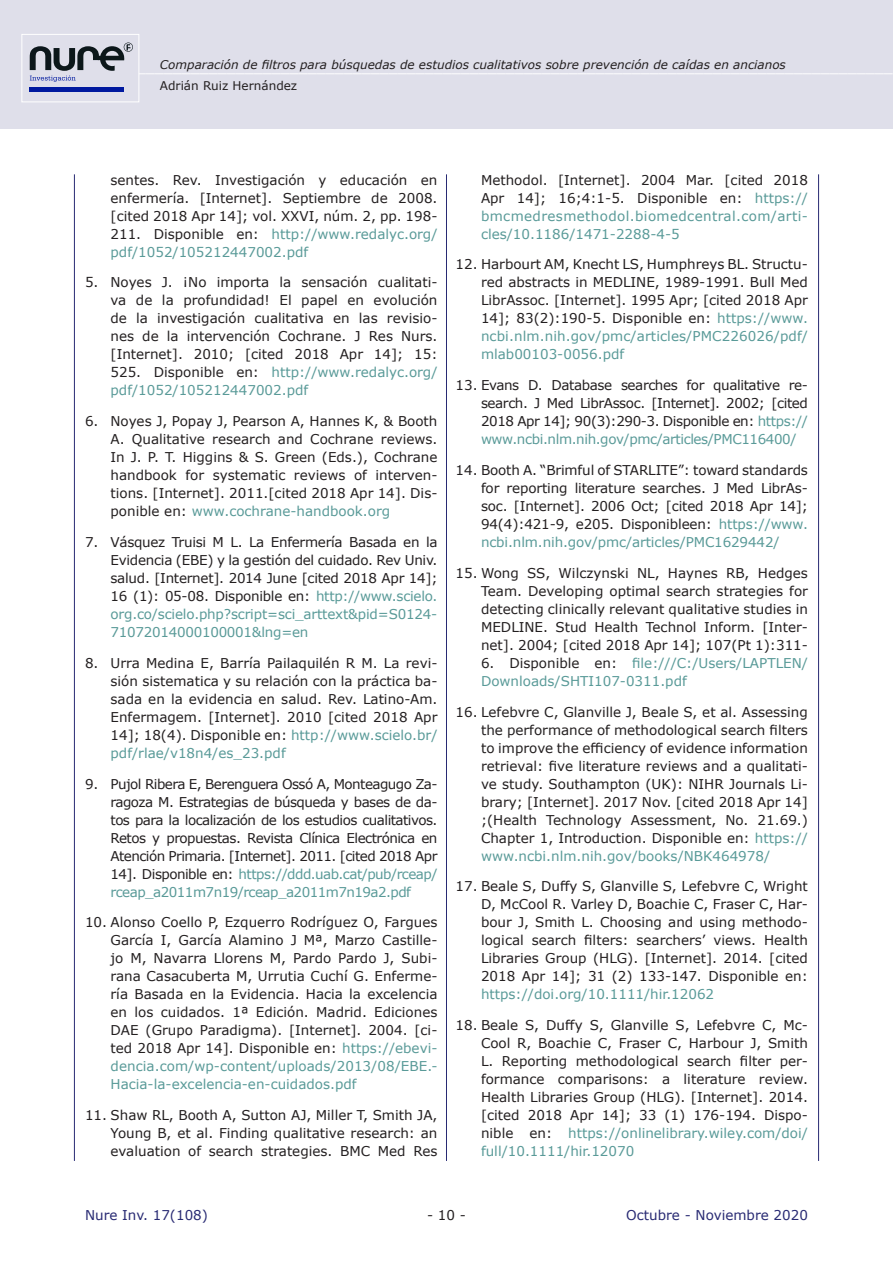
<style>
.page{position:relative;width:893px;height:1263px;background:#fff}
.page>*{position:absolute;margin:0;border:0;box-sizing:border-box;transform-origin:0 0}
.t1{font:18px "Myriad Pro";color:#fff}
.sangre_1_-_Copia{font:13.5px/18px "Verdana";color:#231f20;text-align:justify}
.sangre_1_-_Copia-2{font:13.5px/18px "Verdana";color:#599a98;text-align:justify}
.t2{font:13.5px "Verdana";color:#282a73}
.t3{font:italic 12px "Verdana";color:#231f20}
.t4{font:12px "Verdana";color:#231f20}
.s1{color:#599a98}
.s2{color:#231f20}
</style>
<div class="page">
<div style="left:0;top:0;width:893px;height:128px;background:#dfdfea"></div>
<hr style="left:446px;top:174px;width:1px;height:987px;background:#282a73">
<hr style="left:74px;top:174px;width:1px;height:987px;background:#282a73">
<hr style="left:818px;top:174px;width:1px;height:987px;background:#282a73">
<div style="left:21px;top:34px;width:118px;height:68px;background:#dfdfea;border:1px solid #fff"></div>
<svg style="left:30px;top:43px;width:103px;height:39px"></svg>
<hr style="left:29px;top:87px;width:95px;height:4px;background:#00199f">
<p class="t3" style="left:160px;top:57px;width:627px">Comparación de filtros para búsquedas de estudios cualitativos sobre prevención de caídas en ancianos</p>
<p class="t4" style="left:160px;top:77px;width:139px">Adrián Ruiz Hernández</p>
<h1 class="t1" style="left:56px;top:55px;width:838px">_____________________________________________________________________________________________</h1>
<p class="sangre_1_-_Copia" style="left:111px;top:171px;width:328px">sentes. Rev. Investigación y educación en enfermería. [Internet]. Septiembre de 2008. [cited 2018 Apr 14]; vol. XXVI, núm. 2, pp. 198- 211. Disponible en: <span class="s1">http://www.redalyc.org/ pdf/1052/105212447002.pdf</span></p>
<p class="sangre_1_-_Copia" style="left:111px;top:273px;width:328px;text-indent:-26px">5. Noyes J. ¡No importa la sensación cualitati&shy;va de la profundidad! El papel en evolución de la investigación cualitativa en las revisio&shy;nes de la intervención Cochrane. J Res Nurs. [Internet]. 2010; [cited 2018 Apr 14]; 15:<br>525. Disponible en: <span class="s1">http://www.redalyc.org/ pdf/1052/105212447002.pdf</span></p>
<p class="sangre_1_-_Copia" style="left:111px;top:412px;width:328px;text-indent:-26px">6. Noyes J, Popay J, Pearson A, Hannes K, &amp; Booth A. Qualitative research and Cochrane reviews.<br>In J. P. T. Higgins &amp; S. Green (Eds.), Cochrane handbook for systematic reviews of interven&shy;tions. [Internet]. 2011.[cited 2018 Apr 14]. Dis&shy;ponible en: <span class="s1">www.cochrane-handbook.org</span></p>
<p class="sangre_1_-_Copia" style="left:111px;top:533px;width:328px;text-indent:-26px">7. Vásquez Truisi M L. La Enfermería Basada en la Evidencia (EBE) y la gestión del cuidado. Rev Univ. salud. [Internet]. 2014 June [cited 2018 Apr 14]; 16 (1): 05-08. Disponible en: <span class="s1">http://www.scielo. org.co/scielo.php?script=sci_arttext&amp;pid=S0124- 71072014000100001&amp;lng=en</span></p>
<p class="sangre_1_-_Copia" style="left:111px;top:654px;width:328px;text-indent:-26px">8. Urra Medina E, Barría Pailaquilén R M. La revi&shy;sión sistematica y su relación con la práctica ba&shy;sada en la evidencia en salud. Rev. Latino-Am.<br>Enfermagem. [Internet]. 2010 [cited 2018 Apr 14]; 18(4). Disponible en: <span class="s1">http://www.scielo.br/ pdf/rlae/v18n4/es_23.pdf</span></p>
<p class="sangre_1_-_Copia" style="left:111px;top:774px;width:328px;text-indent:-26px">9. Pujol Ribera E, Berenguera Ossó A, Monteagugo Za&shy;ragoza M. Estrategias de búsqueda y bases de da&shy;tos para la localización de los estudios cualitativos.<br>Retos y propuestas. Revista Clínica Electrónica en Atención Primaria. [Internet]. 2011. [cited 2018 Apr 14]. Disponible en: <span class="s1">https://ddd.uab.cat/pub/rceap/ rceap_a2011m7n19/rceap_a2011m7n19a2.pdf</span></p>
<p class="sangre_1_-_Copia" style="left:111px;top:913px;width:328px;text-indent:-26px">10. Alonso Coello P, Ezquerro Rodríguez O, Fargues García I, García Alamino J Mª, Marzo Castille&shy;jo M, Navarra Llorens M, Pardo Pardo J, Subi&shy;rana Casacuberta M, Urrutia Cuchí G. Enferme&shy;ría Basada en la Evidencia. Hacia la excelencia en los cuidados. 1ª Edición. Madrid. Ediciones DAE (Grupo Paradigma). [Internet]. 2004. [ci&shy;ted 2018 Apr 14]. Disponible en: <span class="s1">https://ebevi&shy;dencia.com/wp-content/uploads/2013/08/EBE.- Hacia-la-excelencia-en-cuidados.pdf</span></p>
<p class="sangre_1_-_Copia" style="left:111px;top:1106px;width:328px;text-indent:-26px">11. Shaw RL, Booth A, Sutton AJ, Miller T, Smith JA, Young B, et al. Finding qualitative research: an evaluation of search strategies. BMC Med Res</p>
<p class="sangre_1_-_Copia-2" style="left:481px;top:171px;width:328px"><span class="s2">Methodol. [Internet]. 2004 Mar. [cited 2018<br>Apr 14]; 16;4:1-5. Disponible en:</span> https:// bmcmedresmethodol.biomedcentral.com/arti&shy;cles/10.1186/1471-2288-4-5</p>
<p class="sangre_1_-_Copia" style="left:481px;top:255px;width:328px;text-indent:-26px">12. Harbourt AM, Knecht LS, Humphreys BL. Structu&shy;red abstracts in MEDLINE, 1989-1991. Bull Med LibrAssoc. [Internet]. 1995 Apr; [cited 2018 Apr 14]; 83(2):190-5. Disponible en: <span class="s1">https://www. ncbi.nlm.nih.gov/pmc/articles/PMC226026/pdf/ mlab00103-0056.pdf</span></p>
<p class="sangre_1_-_Copia" style="left:481px;top:376px;width:328px;text-indent:-26px">13. Evans D. Database searches for qualitative re&shy;search. J Med LibrAssoc. [Internet]. 2002; [cited 2018 Apr 14]; 90(3):290-3. Disponible en: <span class="s1">https:// www.ncbi.nlm.nih.gov/pmc/articles/PMC116400/</span></p>
<p class="sangre_1_-_Copia" style="left:481px;top:461px;width:328px;text-indent:-26px">14. Booth A. “Brimful of STARLITE”: toward standards for reporting literature searches. J Med LibrAs&shy;soc. [Internet]. 2006 Oct; [cited 2018 Apr 14]; 94(4):421-9, e205. Disponibleen: <span class="s1">https://www. ncbi.nlm.nih.gov/pmc/articles/PMC1629442/</span></p>
<p class="sangre_1_-_Copia" style="left:481px;top:564px;width:328px;text-indent:-26px">15. Wong SS, Wilczynski NL, Haynes RB, Hedges Team. Developing optimal search strategies for detecting clinically relevant qualitative studies in MEDLINE. Stud Health Technol Inform. [Inter&shy;net]. 2004; [cited 2018 Apr 14]; 107(Pt 1):311-</p>
<p class="sangre_1_-_Copia-2" style="left:481px;top:654px;width:328px"><span class="s2">6. Disponible en:</span> file:///C:/Users/LAPTLEN/<br>Downloads/SHTI107-0311.pdf</p>
<p class="sangre_1_-_Copia" style="left:481px;top:702px;width:328px;text-indent:-26px">16. Lefebvre C, Glanville J, Beale S, et al. Assessing the performance of methodological search filters to improve the efficiency of evidence information retrieval: five literature reviews and a qualitati&shy;ve study. Southampton (UK): NIHR Journals Li&shy;brary; [Internet]. 2017 Nov. [cited 2018 Apr 14] ;(Health Technology Assessment, No. 21.69.)<br>Chapter 1, Introduction. Disponible en: <span class="s1">https:// www.ncbi.nlm.nih.gov/books/NBK464978/</span></p>
<p class="sangre_1_-_Copia" style="left:481px;top:877px;width:328px;text-indent:-26px">17. Beale S, Duffy S, Glanville S, Lefebvre C, Wright D, McCool R. Varley D, Boachie C, Fraser C, Har&shy;bour J, Smith L. Choosing and using methodo&shy;logical search filters: searchers’ views. Health Libraries Group (HLG). [Internet]. 2014. [cited 2018 Apr 14]; 31 (2) 133-147. Disponible en: <span class="s1">https://doi.org/10.1111/hir.12062</span></p>
<p class="sangre_1_-_Copia" style="left:481px;top:1016px;width:328px;text-indent:-26px">18. Beale S, Duffy S, Glanville S, Lefebvre C, Mc-Cool R, Boachie C, Fraser C, Harbour J, Smith L. Reporting methodological search filter per&shy;formance comparisons: a literature review.<br>Health Libraries Group (HLG). [Internet]. 2014. [cited 2018 Apr 14]; 33 (1) 176-194. Dispo&shy;nible en: <span class="s1">https://onlinelibrary.wiley.com/doi/ full/10.1111/hir.12070</span></p>
<p class="t2" style="left:85px;top:1206px;width:124px">Nure Inv. 17(108)</p>
<p class="sangre_1_-_Copia" style="left:427px;top:1206px;width:40px">- 10 -</p>
<p class="t2" style="left:626px;top:1206px;width:183px">Octubre - Noviembre 2020</p>
</div>
